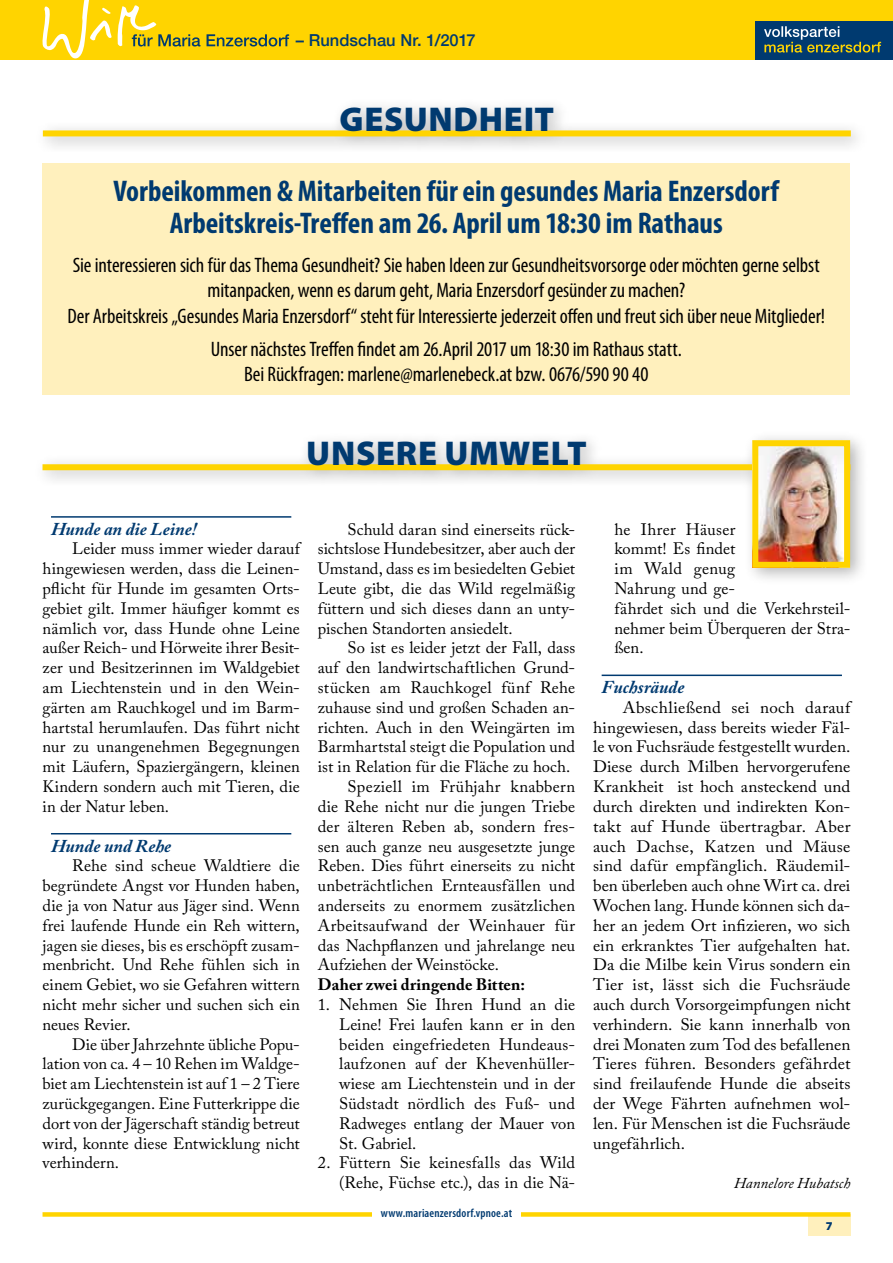
<style>
.page{position:relative;width:893px;height:1263px;background:#fff}
.page>*{position:absolute;margin:0;border:0;box-sizing:border-box;transform-origin:0 0}
.t1{font:900 34.5px "Myriad Pro";letter-spacing:.02em;color:#003a70}
.t2{font:700 condensed 30px/31.2px "Myriad Pro";color:#003a70;text-align:center}
.t3{font:condensed 21px/25.2px "Myriad Pro";letter-spacing:-.005em;color:#000;text-align:center}
.t4{font:italic 700 18px "Adobe Caslon Pro";color:#003a70}
.t5{font:16.5px/19.8px "Adobe Caslon Pro";letter-spacing:.005em;color:#000;text-align:justify}
.t6{font:700 16.5px "Adobe Caslon Pro";letter-spacing:.005em;color:#000}
.t7{font:500 16.5px "Helvetica Neue";letter-spacing:.005em;color:#003a70}
.t8{font:italic 15px "Adobe Caslon Pro";color:#000}
.t9{font:600 condensed 12px "Myriad Pro";letter-spacing:.015em;color:#003a70}
.t10{font:900 12px "Myriad Pro";color:#003a70}
</style>
<div class="page">
<div style="left:0;top:0;width:893px;height:59px;background:#ffd400"></div>
<div style="left:755px;top:21px;width:138px;height:38px;background:#003a70"></div>
<svg style="left:764px;top:26px;width:117px;height:27px"></svg>
<hr style="left:0;top:21px;width:1px;height:38px;background:#003a70">
<svg style="left:41px;top:0;width:248px;height:60px"></svg>
<div style="left:808px;top:1214px;width:42px;height:21px;background:#fff0bd"></div>
<div style="left:43px;top:1212px;width:807px;height:5px;background:#ffd400"></div>
<div style="left:372px;top:1203px;width:149px;height:20px;background:#fff"></div>
<hr style="left:51px;top:833px;width:240px;height:1px;background:#003a70">
<hr style="left:602px;top:674px;width:240px;height:2px;background:#003a70">
<div style="left:34px;top:98px;width:834px;height:57px;background:#000;opacity:.3"></div>
<div style="left:43px;top:130px;width:808px;height:6px;background:#ffd400"></div>
<div style="left:43px;top:163px;width:807px;height:231px;background:#fff0bd"></div>
<div style="left:33px;top:431px;width:836px;height:155px;background:#000;opacity:.3"></div>
<div style="left:43px;top:464px;width:807px;height:6px;background:#ffd400"></div>
<img style="left:759px;top:447px;width:84px;height:114px">
<div style="left:752px;top:440px;width:98px;height:128px;border:6px solid #ffd400"></div>
<p class="t7" style="left:296px;top:27px;width:181px">– Rundschau Nr. 1/2017</p>
<h1 class="t1" style="left:339px;top:96px;width:216px">GESUNDHEIT</h1>
<h2 class="t2" style="left:114px;top:175px;width:667px">Vorbeikommen &amp; Mitarbeiten für ein gesundes Maria Enzersdorf<br>Arbeitskreis-Treffen am 26. April um 18:30 im Rathaus</h2>
<p class="t3" style="left:68px;top:252px;width:759px">Sie interessieren sich für das Thema Gesundheit? Sie haben Ideen zur Gesundheitsvorsorge oder möchten gerne selbst mitanpacken, wenn es darum geht, Maria Enzersdorf gesünder zu machen?<br>Der Arbeitskreis „Gesundes Maria Enzersdorf“ steht für Interessierte jederzeit offen und freut sich über neue Mitglieder!</p>
<p class="t3" style="left:211px;top:336px;width:473px">Unser nächstes Treffen findet am 26.April 2017 um 18:30 im Rathaus statt.<br>Bei Rückfragen: marlene@marlenebeck.at bzw. 0676/590 90 40</p>
<h1 class="t1" style="left:306px;top:430px;width:282px">UNSERE UMWELT</h1>
<p class="t4" style="left:51px;top:518px;width:147px">Hunde an die Leine!</p>
<p class="t5" style="left:43px;top:539px;width:259px;text-indent:30px">Leider muss immer wieder darauf hingewiesen werden, dass die Leinen&shy;pflicht für Hunde im gesamten Orts&shy;gebiet gilt. Immer häufiger kommt es nämlich vor, dass Hunde ohne Leine außer Reich- und Hörweite ihrer Besit&shy;zer und Besitzerinnen im Waldgebiet am Liechtenstein und in den Wein&shy;gärten am Rauchkogel und im Barm&shy;hartstal herumlaufen. Das führt nicht nur zu unangenehmen Begegnungen mit Läufern, Spaziergängern, kleinen Kindern sondern auch mit Tieren, die in der Natur leben.</p>
<p class="t4" style="left:51px;top:835px;width:122px">Hunde und Rehe</p>
<p class="t5" style="left:43px;top:856px;width:259px;text-indent:30px">Rehe sind scheue Waldtiere die begründete Angst vor Hunden haben, die ja von Natur aus Jäger sind. Wenn frei laufende Hunde ein Reh wittern, jagen sie dieses, bis es erschöpft zusam&shy;menbricht. Und Rehe fühlen sich in einem Gebiet, wo sie Gefahren wittern nicht mehr sicher und suchen sich ein neues Revier.</p>
<p class="t5" style="left:43px;top:1034px;width:259px;text-indent:30px">Die über Jahrzehnte übliche Popu&shy;lation von ca. 4 – 10 Rehen im Waldge&shy;biet am Liechtenstein ist auf 1 – 2 Tiere zurückgegangen. Eine Futterkrippe die dort von der Jägerschaft ständig betreut wird, konnte diese Entwicklung nicht verhindern.</p>
<p class="t5" style="left:318px;top:519px;width:259px;text-indent:30px">Schuld daran sind einerseits rück&shy;sichtslose Hundebesitzer, aber auch der Umstand, dass es im besiedelten Gebiet Leute gibt, die das Wild regelmäßig füttern und sich dieses dann an unty&shy;pischen Standorten ansiedelt.</p>
<p class="t5" style="left:348px;top:638px;width:229px">So ist es leider jetzt der Fall, dass</p>
<p class="t5" style="left:318px;top:658px;width:259px">auf den landwirtschaftlichen Grund-</p>
<p class="t5" style="left:318px;top:677px;width:259px">stücken am Rauchkogel fünf Rehe</p>
<p class="t5" style="left:318px;top:697px;width:259px">zuhause sind und großen Schaden an-</p>
<p class="t5" style="left:318px;top:717px;width:259px">richten. Auch in den Weingärten im</p>
<p class="t5" style="left:318px;top:737px;width:259px">Barmhartstal steigt die Population und</p>
<p class="t5" style="left:318px;top:757px;width:254px">ist in Relation für die Fläche zu hoch.</p>
<p class="t5" style="left:348px;top:776px;width:229px">Speziell im Frühjahr knabbern</p>
<p class="t5" style="left:318px;top:796px;width:259px">die Rehe nicht nur die jungen Triebe</p>
<p class="t5" style="left:318px;top:816px;width:259px">der älteren Reben ab, sondern fres-</p>
<p class="t5" style="left:318px;top:836px;width:259px">sen auch ganze neu ausgesetzte junge</p>
<p class="t5" style="left:318px;top:856px;width:259px">Reben. Dies führt einerseits zu nicht</p>
<p class="t5" style="left:318px;top:875px;width:259px">unbeträchtlichen Ernteausfällen und</p>
<p class="t5" style="left:318px;top:895px;width:259px">anderseits zu enormem zusätzlichen</p>
<p class="t5" style="left:318px;top:915px;width:259px">Arbeitsaufwand der Weinhauer für</p>
<p class="t5" style="left:318px;top:935px;width:259px">das Nachpflanzen und jahrelange neu</p>
<p class="t5" style="left:318px;top:955px;width:183px">Aufziehen der Weinstöcke.</p>
<p class="t6" style="left:318px;top:975px;width:209px">Daher zwei dringende Bitten:</p>
<p class="t5" style="left:339px;top:994px;width:238px;text-indent:-21px">1. Nehmen Sie Ihren Hund an die Leine! Frei laufen kann er in den beiden eingefriedeten Hundeaus&shy;laufzonen auf der Khevenhüller&shy;wiese am Liechtenstein und in der Südstadt nördlich des Fuß- und Radweges entlang der Mauer von St. Gabriel.</p>
<p class="t5" style="left:318px;top:1153px;width:259px;text-align:right">2. Füttern Sie keinesfalls das Wild (Rehe, Füchse etc.), das in die Nä-</p>
<p class="t9" style="left:381px;top:1206px;width:133px">www.mariaenzersdorf.vpnoe.at</p>
<p class="t5" style="left:614px;top:519px;width:238px;text-align:left">he Ihrer Häuser<br>kommt! Es findet<br>im Wald genug<br>Nahrung und ge-<br>fährdet sich und die Verkehrsteil&shy;nehmer beim Überqueren der Stra&shy;ßen.</p>
<p class="t4" style="left:602px;top:676px;width:84px">Fuchsräude</p>
<p class="t5" style="left:593px;top:697px;width:259px;text-indent:30px">Abschließend sei noch darauf hingewiesen, dass bereits wieder Fäl&shy;le von Fuchsräude festgestellt wurden.<br>Diese durch Milben hervorgerufene Krankheit ist hoch ansteckend und durch direkten und indirekten Kon&shy;takt auf Hunde übertragbar. Aber auch Dachse, Katzen und Mäuse sind dafür empfänglich. Räudemil&shy;ben überleben auch ohne Wirt ca. drei Wochen lang. Hunde können sich da&shy;her an jedem Ort infizieren, wo sich ein erkranktes Tier aufgehalten hat.<br>Da die Milbe kein Virus sondern ein Tier ist, lässt sich die Fuchsräude auch durch Vorsorgeimpfungen nicht verhindern. Sie kann innerhalb von drei Monaten zum Tod des befallenen Tieres führen. Besonders gefährdet sind freilaufende Hunde die abseits der Wege Fährten aufnehmen wol&shy;len. Für Menschen ist die Fuchsräude ungefährlich.</p>
<p class="t8" style="left:734px;top:1174px;width:118px">Hannelore Hubatsch</p>
<p class="t10" style="left:826px;top:1218px;width:8px">7</p>
</div>
